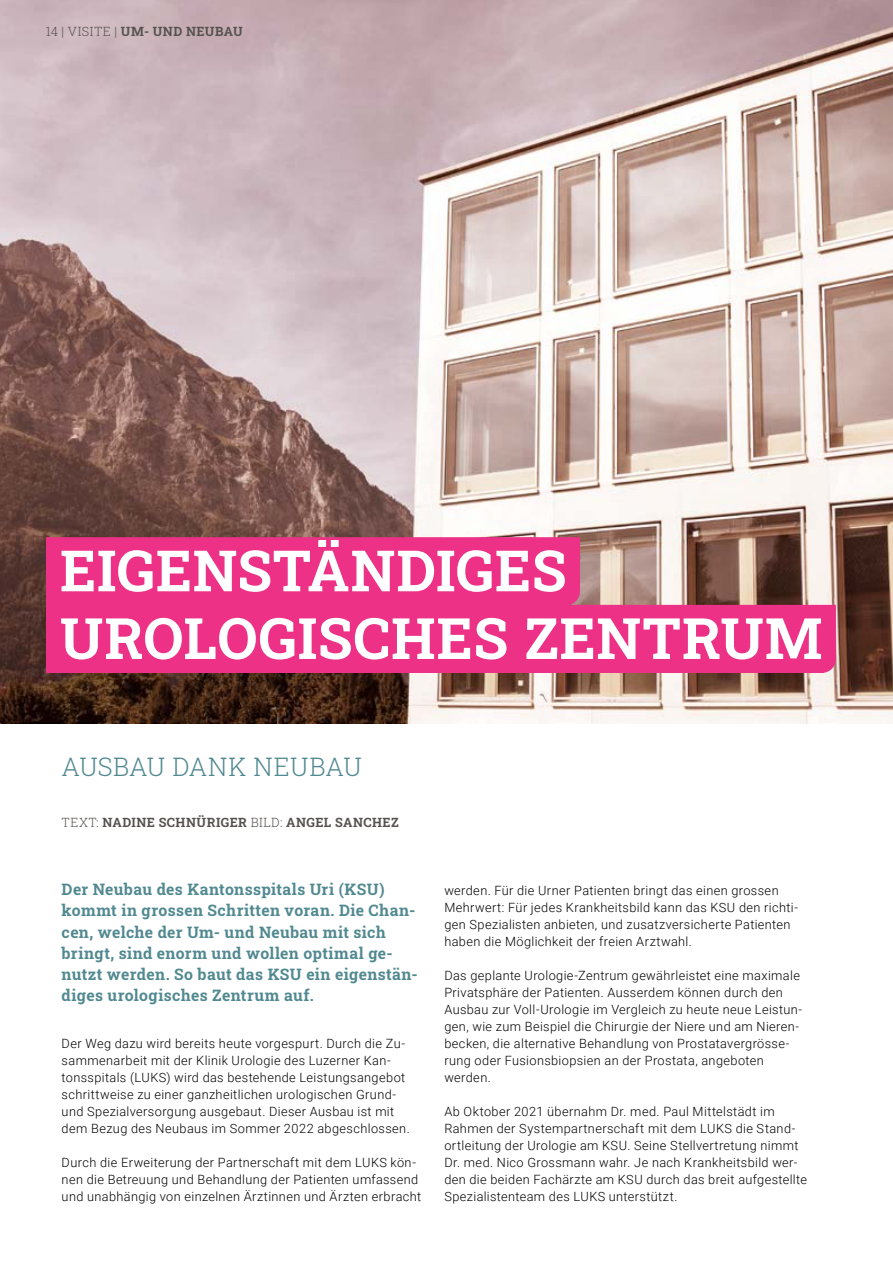
<style>
.page{position:relative;width:893px;height:1263px;background:#fff}
.page>*{position:absolute;margin:0;border:0;box-sizing:border-box;transform-origin:0 0}
.t1{font:700 57px/67.7px "Roboto Slab";letter-spacing:.01em;color:#fff}
.t2{font:300 25.5px "Roboto Slab";letter-spacing:.01em;color:#518990}
.t3{font:700 15.75px/21.3px "Roboto Slab";letter-spacing:.025em;color:#518990}
.t4{font:300 12.75px/17px "Roboto";letter-spacing:.03em;color:#000}
.t5{font:700 12.75px "Roboto Slab";letter-spacing:.035em;color:#55524e}
.s1{font-weight:300}
</style>
<div class="page">
<img style="left:0;top:0;width:893px;height:724px">
<div style="left:46px;top:537px;width:534px;height:54px;background:#ed3186"></div>
<div style="left:46px;top:591px;width:520px;height:14px;background:#ed3186"></div>
<div style="left:46px;top:605px;width:790px;height:54px;background:#ed3186"></div>
<div style="left:46px;top:659px;width:776px;height:14px;background:#ed3186"></div>
<p class="t5" style="left:46px;top:23px;width:199px"><span class="s1">14 | VISITE |</span> UM- UND NEUBAU</p>
<h1 class="t1" style="left:60px;top:535px;width:764px">EIGENSTÄNDIGES<br>UROLOGISCHES ZENTRUM</h1>
<h2 class="t2" style="left:62px;top:749px;width:302px">AUSBAU DANK NEUBAU</h2>
<p class="t5" style="left:62px;top:814px;width:339px"><span class="s1">TEXT:</span> NADINE SCHNÜRIGER <span class="s1">BILD:</span> ANGEL SANCHEZ</p>
<p class="t3" style="left:62px;top:878px;width:358px">Der Neubau des Kantonsspitals Uri (KSU) kommt in grossen Schritten voran. Die Chan&shy;cen, welche der Um- und Neubau mit sich bringt, sind enorm und wollen optimal ge&shy;nutzt werden. So baut das KSU ein eigenstän&shy;diges urologisches Zentrum auf.</p>
<p class="t4" style="left:62px;top:1035px;width:350px">Der Weg dazu wird bereits heute vorgespurt. Durch die Zu&shy;sammenarbeit mit der Klinik Urologie des Luzerner Kan&shy;tonsspitals (LUKS) wird das bestehende Leistungsangebot schrittweise zu einer ganzheitlichen urologischen Grund&shy;und Spezialversorgung ausgebaut. Dieser Ausbau ist mit dem Bezug des Neubaus im Sommer 2022 abgeschlossen.</p>
<p class="t4" style="left:62px;top:1154px;width:361px">Durch die Erweiterung der Partnerschaft mit dem LUKS kön&shy;nen die Betreuung und Behandlung der Patienten umfassend und unabhängig von einzelnen Ärztinnen und Ärzten erbracht</p>
<p class="t4" style="left:444px;top:882px;width:355px">werden. Für die Urner Patienten bringt das einen grossen Mehrwert: Für jedes Krankheitsbild kann das KSU den richti&shy;gen Spezialisten anbieten, und zusatzversicherte Patienten haben die Möglichkeit der freien Arztwahl.</p>
<p class="t4" style="left:444px;top:967px;width:359px">Das geplante Urologie-Zentrum gewährleistet eine maximale Privatsphäre der Patienten. Ausserdem können durch den Ausbau zur Voll-Urologie im Vergleich zu heute neue Leistun&shy;gen, wie zum Beispiel die Chirurgie der Niere und am Nieren&shy;becken, die alternative Behandlung von Prostatavergrösse&shy;rung oder Fusionsbiopsien an der Prostata, angeboten werden.</p>
<p class="t4" style="left:444px;top:1103px;width:364px">Ab Oktober 2021 übernahm Dr. med. Paul Mittelstädt im Rahmen der Systempartnerschaft mit dem LUKS die Stand&shy;ortleitung der Urologie am KSU. Seine Stellvertretung nimmt Dr. med. Nico Grossmann wahr. Je nach Krankheitsbild wer&shy;den die beiden Fachärzte am KSU durch das breit aufgestellte Spezialistenteam des LUKS unterstützt.</p>
</div>
